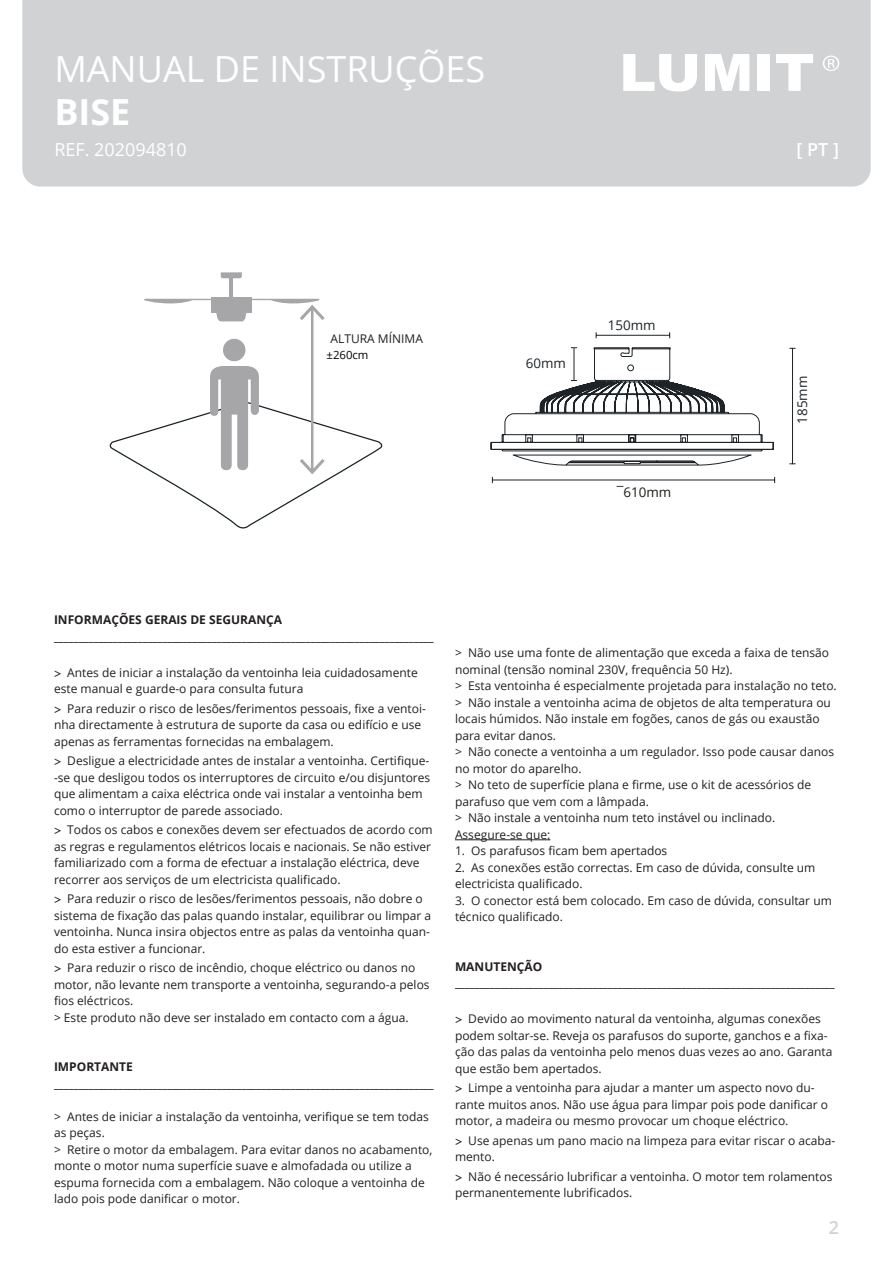
<style>
.page{position:relative;width:893px;height:1263px;background:#fff}
.page>*{position:absolute;margin:0;border:0;box-sizing:border-box;transform-origin:0 0}
.t1{font:36px "Open Sans";color:#fff}
.t2{font:700 36px "Open Sans";color:#fff}
.t3{font:18px "Open Sans";color:#fff}
.t4{font:600 18px "Open Sans";color:#fff}
.t5{font:600 18px "Open Sans";color:#d1d2d4}
.t6{font:13.35px "Open Sans";color:#1d2327}
.t7{font:13.35px "Open Sans";color:#1d1d1a}
.t8{font:12px/16.5px "Open Sans";color:#231f20}
.t9{font:700 12px "Open Sans";color:#231f20}
.t10{font:11.4px "Open Sans";color:#060303}
</style>
<div class="page">
<div style="left:22px;top:0;width:849px;height:187px;background:#d1d2d4"></div>
<svg style="left:776px;top:54px;width:37px;height:37px"></svg>
<svg style="left:623px;top:54px;width:74px;height:38px"></svg>
<svg style="left:705px;top:54px;width:44px;height:37px"></svg>
<svg style="left:823px;top:56px;width:16px;height:15px"></svg>
<div style="left:758px;top:54px;width:12px;height:37px;background:#fff"></div>
<hr style="left:455px;top:839px;width:95px;height:1px;background:#231f20">
<hr style="left:492px;top:479px;width:283px;height:1px;background:#1d2327">
<hr style="left:792px;top:349px;width:1px;height:115px;background:#1d2327">
<hr style="left:596px;top:335px;width:74px;height:1px;background:#1d2327">
<svg style="left:490px;top:347px;width:284px;height:119px"></svg>
<hr style="left:311px;top:308px;width:2px;height:163px;background:#a6a6a9">
<svg style="left:109px;top:339px;width:274px;height:190px"></svg>
<svg style="left:221px;top:272px;width:21px;height:6px"></svg>
<svg style="left:252px;top:299px;width:73px;height:21px"></svg>
<hr style="left:230px;top:278px;width:3px;height:19px;background:#a6a6a9">
<hr style="left:211px;top:297px;width:41px;height:4px;background:#a6a6a9">
<svg style="left:144px;top:299px;width:102px;height:22px"></svg>
<div style="left:211px;top:302px;width:40px;height:11px;background:#a6a6a9"></div>
<h1 class="t1" style="left:54px;top:44px;width:432px">MANUAL DE INSTRUÇÕES</h1>
<h1 class="t2" style="left:54px;top:86px;width:78px">BISE</h1>
<h2 class="t3" style="left:54px;top:137px;width:134px">REF. 202094810</h2>
<h2 class="t4" style="left:796px;top:137px;width:44px">[ PT ]</h2>
<p class="t8" style="left:331px;top:330px;width:94px">ALTURA MÍNIMA</p>
<p class="t10" style="left:326px;top:347px;width:44px">±260cm</p>
<p class="t6" style="left:526px;top:354px;width:42px">60mm</p>
<p class="t6" style="left:608px;top:316px;width:49px">150mm</p>
<p class="t7" style="left:617px;top:483px;width:56px">¯610mm</p>
<p class="t6" style="left:793px;top:423px;width:49px;rotate:-90deg">185mm</p>
<p class="t9" style="left:54px;top:611px;width:230px">INFORMAÇÕES GERAIS DE SEGURANÇA</p>
<p class="t9" style="left:54px;top:628px;width:381px">_____________________________________________________________________________</p>
<p class="t8" style="left:54px;top:664px;width:365px;text-indent:13px">Antes de iniciar a instalação da ventoinha leia cuidadosamente este manual e guarde-o para consulta futura</p>
<p class="t8" style="left:54px;top:700px;width:373px;text-indent:13px">Para reduzir o risco de lesões/ferimentos pessoais, fixe a ventoi&shy;nha directamente à estrutura de suporte da casa ou edifício e use apenas as ferramentas fornecidas na embalagem.</p>
<p class="t8" style="left:54px;top:752px;width:378px;text-indent:13px">Desligue a electricidade antes de instalar a ventoinha. Certifique--se que desligou todos os interruptores de circuito e/ou disjuntores que alimentam a caixa eléctrica onde vai instalar a ventoinha bem como o interruptor de parede associado.</p>
<p class="t8" style="left:54px;top:821px;width:380px;text-indent:13px">Todos os cabos e conexões devem ser efectuados de acordo com as regras e regulamentos elétricos locais e nacionais. Se não estiver familiarizado com a forma de efectuar a instalação eléctrica, deve recorrer aos serviços de um electricista qualificado.</p>
<p class="t8" style="left:54px;top:890px;width:379px;text-indent:13px">Para reduzir o risco de lesões/ferimentos pessoais, não dobre o sistema de fixação das palas quando instalar, equilibrar ou limpar a ventoinha. Nunca insira objectos entre as palas da ventoinha quan&shy;do esta estiver a funcionar.</p>
<p class="t8" style="left:54px;top:959px;width:377px;text-indent:13px">Para reduzir o risco de incêndio, choque eléctrico ou danos no motor, não levante nem transporte a ventoinha, segurando-a pelos fios eléctricos.</p>
<p class="t8" style="left:54px;top:1009px;width:356px">&gt; Este produto não deve ser instalado em contacto com a água.</p>
<p class="t9" style="left:54px;top:1058px;width:80px">IMPORTANTE</p>
<p class="t9" style="left:54px;top:1075px;width:381px">_____________________________________________________________________________</p>
<p class="t8" style="left:54px;top:1108px;width:376px">&gt; Antes de iniciar a instalação da ventoinha, verifique se tem todas as peças.</p>
<p class="t8" style="left:54px;top:1141px;width:380px">&gt; Retire o motor da embalagem. Para evitar danos no acabamento, monte o motor numa superfície suave e almofadada ou utilize a espuma fornecida com a embalagem. Não coloque a ventoinha de lado pois pode danificar o motor.</p>
<p class="t8" style="left:455px;top:644px;width:376px">&gt; Não use uma fonte de alimentação que exceda a faixa de tensão nominal (tensão nominal 230V, frequência 50 Hz).</p>
<p class="t8" style="left:455px;top:677px;width:383px">&gt; Esta ventoinha é especialmente projetada para instalação no teto.</p>
<p class="t8" style="left:455px;top:694px;width:377px">&gt; Não instale a ventoinha acima de objetos de alta temperatura ou locais húmidos. Não instale em fogões, canos de gás ou exaustão para evitar danos.</p>
<p class="t8" style="left:455px;top:743px;width:381px">&gt; Não conecte a ventoinha a um regulador. Isso pode causar danos no motor do aparelho.</p>
<p class="t8" style="left:455px;top:776px;width:358px">&gt; No teto de superfície plana e firme, use o kit de acessórios de parafuso que vem com a lâmpada.</p>
<p class="t8" style="left:455px;top:809px;width:322px">&gt; Não instale a ventoinha num teto instável ou inclinado.</p>
<p class="t8" style="left:455px;top:826px;width:97px">Assegure-se que:</p>
<p class="t8" style="left:455px;top:842px;width:214px">1. Os parafusos ficam bem apertados</p>
<p class="t8" style="left:455px;top:859px;width:362px">2. As conexões estão correctas. Em caso de dúvida, consulte um electricista qualificado.</p>
<p class="t8" style="left:455px;top:892px;width:378px">3. O conector está bem colocado. Em caso de dúvida, consultar um técnico qualificado.</p>
<p class="t9" style="left:455px;top:958px;width:89px">MANUTENÇÃO</p>
<p class="t9" style="left:455px;top:974px;width:381px">_____________________________________________________________________________</p>
<p class="t8" style="left:455px;top:1010px;width:379px;text-indent:13px">Devido ao movimento natural da ventoinha, algumas conexões podem soltar-se. Reveja os parafusos do suporte, ganchos e a fixa&shy;ção das palas da ventoinha pelo menos duas vezes ao ano. Garanta que estão bem apertados.</p>
<p class="t8" style="left:455px;top:1079px;width:375px;text-indent:13px">Limpe a ventoinha para ajudar a manter um aspecto novo du&shy;rante muitos anos. Não use água para limpar pois pode danificar o motor, a madeira ou mesmo provocar um choque eléctrico.</p>
<p class="t8" style="left:455px;top:1132px;width:382px;text-indent:13px">Use apenas um pano macio na limpeza para evitar riscar o acaba&shy;mento.</p>
<p class="t8" style="left:455px;top:1168px;width:379px;text-indent:13px">Não é necessário lubrificar a ventoinha. O motor tem rolamentos permanentemente lubrificados.</p>
<h2 class="t5" style="left:829px;top:1215px;width:12px">2</h2>
</div>
